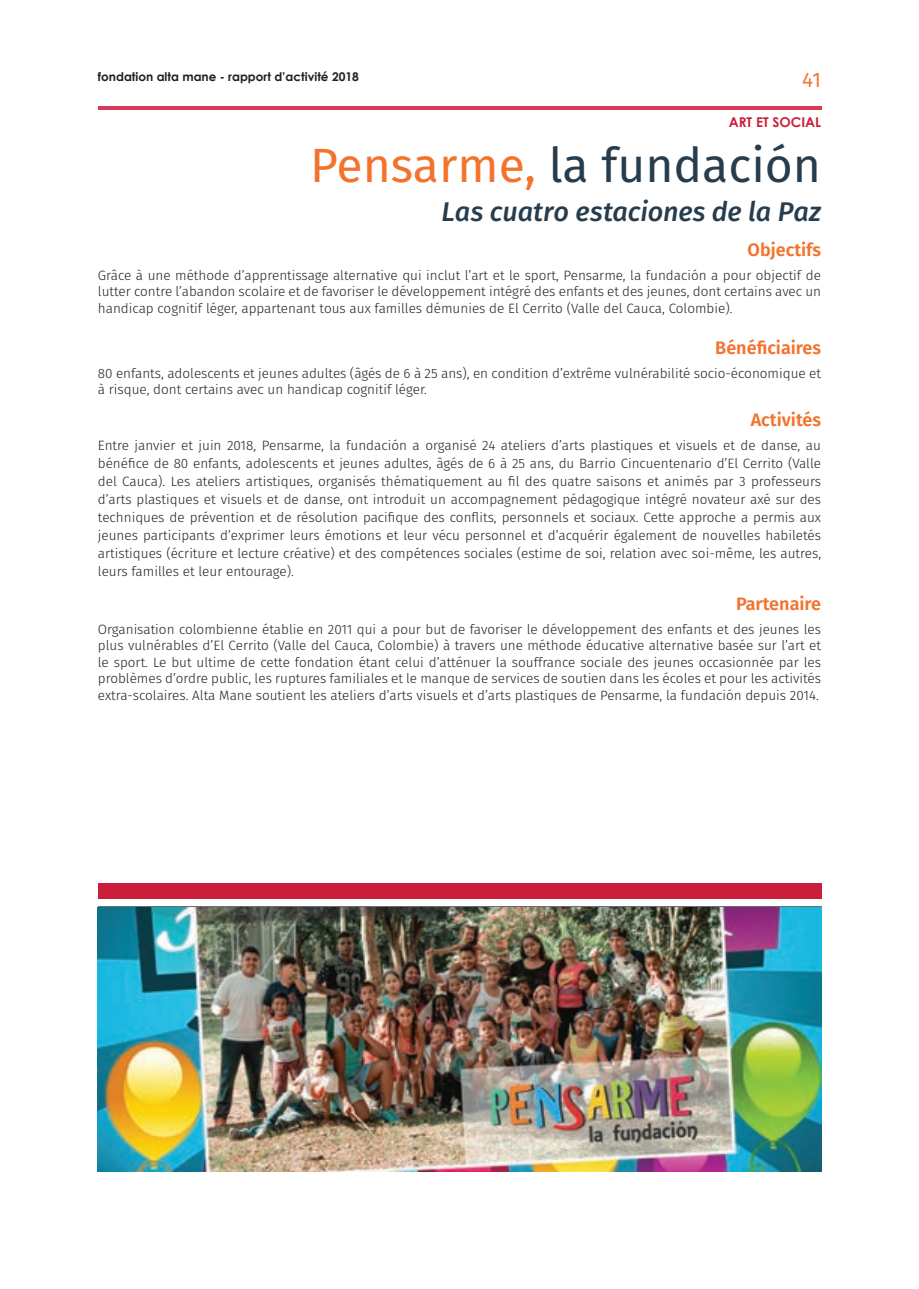
<style>
.page{position:relative;width:919px;height:1289px;background:#fff}
.page>*{position:absolute;margin:0;border:0;box-sizing:border-box;transform-origin:0 0}
.t1{font:48px "Fira Sans";color:#273d4d}
.t2{font:italic 500 27px "Fira Sans";letter-spacing:-.005em;color:#273d4d}
.t3{font:21px "Fira Sans";color:#f3732c}
.t4{font:600 18px "Fira Sans";color:#f3732c}
.t5{font:300 13.5px/16.5px "Fira Sans";color:#231f20;text-align:justify}
.t6{font:700 13.5px "Century Gothic";color:#ca1f3b}
.t7{font:700 12px "Century Gothic";color:#231f20}
.s1{color:#f3732c}
</style>
<div class="page">
<hr style="left:98px;top:106px;width:723px;height:3px;background:#d73a57">
<img style="left:98px;top:908px;width:723px;height:263px">
<div style="left:98px;top:883px;width:723px;height:15px;background:#ca1f3b"></div>
<p class="t7" style="left:98px;top:69px;width:262px">fondation alta mane - rapport d’activité 2018</p>
<h3 class="t3" style="left:802px;top:64px;width:20px">41</h3>
<p class="t6" style="left:728px;top:113px;width:94px">ART ET SOCIAL</p>
<h1 class="t1" style="left:310px;top:129px;width:512px"><span class="s1">Pensarme,</span> la fundación</h1>
<h2 class="t2" style="left:441px;top:190px;width:382px">Las cuatro estaciones de la Paz</h2>
<h3 class="t4" style="left:747px;top:235px;width:75px">Objectifs</h3>
<p class="t5" style="left:98px;top:266px;width:724px">Grâce à une méthode d’apprentissage alternative qui inclut l’art et le sport, Pensarme, la fundación a pour objectif de lutter contre l’abandon scolaire et de favoriser le développement intégré des enfants et des jeunes, dont certains avec un handicap cognitif léger, appartenant tous aux familles démunies de El Cerrito (Valle del Cauca, Colombie).</p>
<h3 class="t4" style="left:715px;top:332px;width:107px">Bénéficiaires</h3>
<p class="t5" style="left:98px;top:364px;width:724px">80 enfants, adolescents et jeunes adultes (âgés de 6 à 25 ans), en condition d’extrême vulnérabilité socio-économique et à risque, dont certains avec un handicap cognitif léger.</p>
<h3 class="t4" style="left:750px;top:405px;width:72px">Activités</h3>
<p class="t5" style="left:98px;top:436px;width:724px;line-height:18px">Entre janvier et juin 2018, Pensarme, la fundación a organisé 24 ateliers d’arts plastiques et visuels et de danse, au bénéfice de 80 enfants, adolescents et jeunes adultes, âgés de 6 à 25 ans, du Barrio Cincuentenario d’El Cerrito (Valle del Cauca). Les ateliers artistiques, organisés thématiquement au fil des quatre saisons et animés par 3 professeurs d’arts plastiques et visuels et de danse, ont introduit un accompagnement pédagogique intégré novateur axé sur des techniques de prévention et de résolution pacifique des conflits, personnels et sociaux. Cette approche a permis aux jeunes participants d’exprimer leurs émotions et leur vécu personnel et d’acquérir également de nouvelles habiletés artistiques (écriture et lecture créative) et des compétences sociales (estime de soi, relation avec soi-même, les autres, leurs familles et leur entourage).</p>
<h3 class="t4" style="left:736px;top:589px;width:87px">Partenaire</h3>
<p class="t5" style="left:98px;top:621px;width:724px">Organisation colombienne établie en 2011 qui a pour but de favoriser le développement des enfants et des jeunes les plus vulnérables d’El Cerrito (Valle del Cauca, Colombie) à travers une méthode éducative alternative basée sur l’art et le sport. Le but ultime de cette fondation étant celui d’atténuer la souffrance sociale des jeunes occasionnée par les problèmes d’ordre public, les ruptures familiales et le manque de services de soutien dans les écoles et pour les activités extra-scolaires. Alta Mane soutient les ateliers d’arts visuels et d’arts plastiques de Pensarme, la fundación depuis 2014.</p>
</div>
